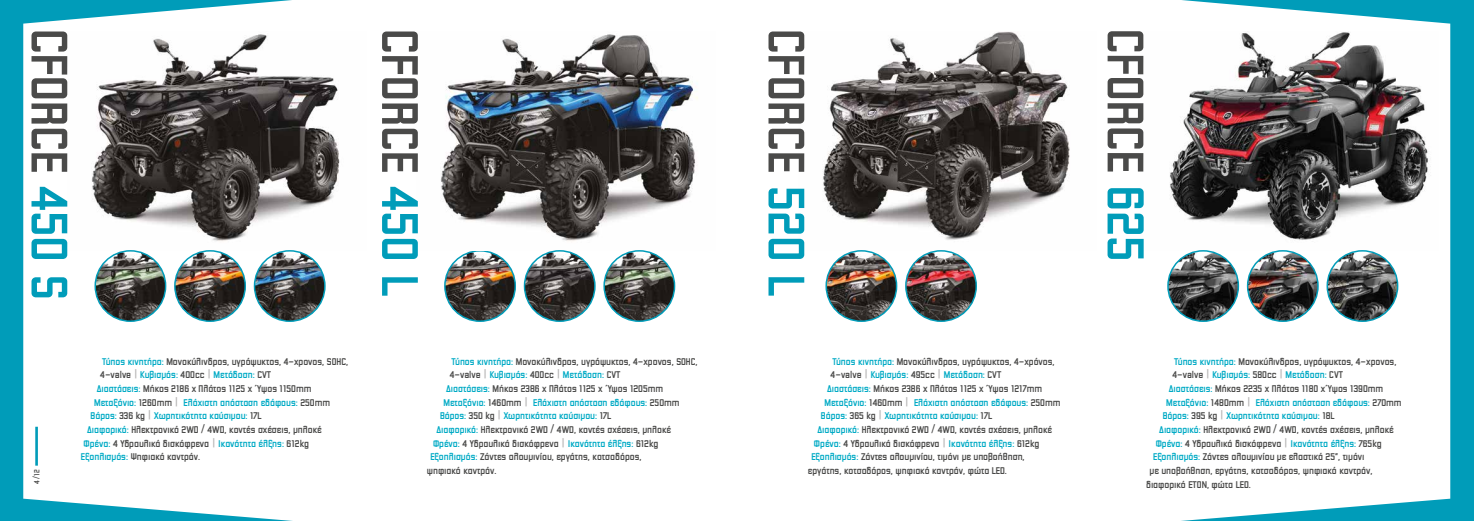
<style>
.page{position:relative;width:1474px;height:521px;background:#fff}
.page>*{position:absolute;margin:0;border:0;box-sizing:border-box;transform-origin:0 0}
.t1{font:700 60.38px "PF Venue";color:#009cb9}
.t2{font:700 11.38px "PF Venue";color:#4a4a49}
.t3{font:700 11.38px "PF Venue";color:#00aac5}
.t4{font:700 8.75px "PF Venue";color:#4a4a49}
.s1{color:#00aac5}
.s2{color:#4a4a49}
.s3{color:#b3b2b2}
</style>
<div class="page">
<img style="left:798px;top:31px;width:272px;height:219px">
<img style="left:1140px;top:34px;width:40px;height:176px">
<img style="left:826px;top:251px;width:70px;height:70px;border-radius:35px">
<div style="left:825px;top:250px;width:72px;height:72px;border:1px solid #009cb9;border-radius:50%"></div>
<img style="left:1167px;top:251px;width:71px;height:70px;border-radius:35px">
<img style="left:905px;top:251px;width:71px;height:70px;border-radius:35px">
<div style="left:905px;top:250px;width:72px;height:72px;border:1px solid #009cb9;border-radius:50%"></div>
<img style="left:445px;top:251px;width:70px;height:70px;border-radius:35px">
<div style="left:444px;top:250px;width:72px;height:72px;border:1px solid #009cb9;border-radius:50%"></div>
<img style="left:293px;top:76px;width:47px;height:137px">
<img style="left:440px;top:34px;width:258px;height:207px">
<img style="left:524px;top:251px;width:71px;height:70px;border-radius:35px">
<div style="left:524px;top:250px;width:71px;height:72px;border:1px solid #009cb9;border-radius:50%"></div>
<img style="left:254px;top:251px;width:71px;height:70px;border-radius:35px">
<img style="left:604px;top:251px;width:70px;height:70px;border-radius:35px">
<div style="left:603px;top:250px;width:72px;height:72px;border:1px solid #009cb9;border-radius:50%"></div>
<svg style="left:1180px;top:0;width:293px;height:521px"></svg>
<svg style="left:0;top:0;width:293px;height:521px"></svg>
<svg style="left:32px;top:187px;width:35px;height:110px"></svg>
<svg style="left:32px;top:32px;width:35px;height:140px"></svg>
<svg style="left:382px;top:187px;width:36px;height:109px"></svg>
<svg style="left:382px;top:32px;width:36px;height:140px"></svg>
<svg style="left:768px;top:188px;width:36px;height:108px"></svg>
<svg style="left:768px;top:32px;width:36px;height:140px"></svg>
<svg style="left:1107px;top:31px;width:36px;height:140px"></svg>
<p class="t4" style="left:33px;top:483px;width:16px;rotate:-90deg">4/12</p>
<p class="t2" style="left:102px;top:356px;width:248px"><span class="s1">Τύπος κινητήρα:</span> Mονοκύλινδρος, υγρόψυκτος, 4-χρονος, SOHC,</p>
<p class="t3" style="left:100px;top:369px;width:172px"><span class="s2">4-valve</span> <span class="s3">|</span> Κυβισμός: <span class="s2">400cc</span> <span class="s3">|</span> Μετάδοση: <span class="s2">CVΤ</span></p>
<p class="t2" style="left:97px;top:383px;width:216px"><span class="s1">Διαστάσεις:</span> Μήκος 2186 x Πλάτος 1125 x Ύψος 1150mm</p>
<p class="t3" style="left:94px;top:397px;width:237px">Μεταξόνιο: <span class="s2">1260mm</span> <span class="s3">|</span> Ελάχιστη απόσταση εδάφους: <span class="s2">250mm</span></p>
<p class="t3" style="left:91px;top:410px;width:172px">Βάρος: <span class="s2">336 kg</span> <span class="s3">|</span> Χωρητικότητα καύσιμου: <span class="s2">17L</span></p>
<p class="t2" style="left:87px;top:424px;width:236px"><span class="s1">Διαφορικό:</span> Ηλεκτρονικό 2WD / 4WD, κοντές σχέσεις, μπλοκέ</p>
<p class="t2" style="left:84px;top:438px;width:227px"><span class="s1">Φρένα:</span> 4 Υδραυλικά δισκόφρενα <span class="s3">|</span> <span class="s1">Ικανότητα έλξης:</span> 612kg</p>
<p class="t2" style="left:81px;top:451px;width:121px"><span class="s1">Εξοπλισμός:</span> Ψηφιακό καντράν.</p>
<p class="t2" style="left:451px;top:356px;width:248px"><span class="s1">Τύπος κινητήρα:</span> Μονοκύλινδρος, υγρόψυκτος, 4-χρονος, SOHC,</p>
<p class="t3" style="left:449px;top:369px;width:172px"><span class="s2">4-valve</span> <span class="s3">|</span> Κυβισμός: <span class="s2">400cc</span> <span class="s3">|</span> Μετάδοση: <span class="s2">CVΤ</span></p>
<p class="t2" style="left:446px;top:383px;width:218px"><span class="s1">Διαστάσεις:</span> Μήκος 2386 x Πλάτος 1125 x Ύψος 1205mm</p>
<p class="t3" style="left:443px;top:397px;width:237px">Μεταξόνιο: <span class="s2">1460mm</span> <span class="s3">|</span> Ελάχιστη απόσταση εδάφους: <span class="s2">250mm</span></p>
<p class="t3" style="left:440px;top:410px;width:173px">Βάρος: <span class="s2">350 kg</span> <span class="s3">|</span> Χωρητικότητα καύσιμου: <span class="s2">17L</span></p>
<p class="t2" style="left:436px;top:424px;width:236px"><span class="s1">Διαφορικό:</span> Ηλεκτρονικό 2WD / 4WD, κοντές σχέσεις, μπλοκέ</p>
<p class="t2" style="left:433px;top:438px;width:227px"><span class="s1">Φρένα:</span> 4 Υδραυλικά δισκόφρενα <span class="s3">|</span> <span class="s1">Ικανότητα έλξης:</span> 612kg</p>
<p class="t2" style="left:430px;top:451px;width:213px"><span class="s1">Εξοπλισμός:</span> Ζάντες αλουμινίου, εργάτης, κοτσαδόρος,</p>
<p class="t2" style="left:427px;top:465px;width:71px">ψηφιακό καντράν.</p>
<p class="t2" style="left:832px;top:356px;width:224px"><span class="s1">Τύπος κινητήρα:</span> Μονοκύλινδρος, υγρόψυκτος, 4-χρόνος,</p>
<p class="t3" style="left:830px;top:369px;width:172px"><span class="s2">4-valve</span> <span class="s3">|</span> Κυβισμός: <span class="s2">495cc</span> <span class="s3">|</span> Μετάδοση: <span class="s2">CVΤ</span></p>
<p class="t2" style="left:827px;top:383px;width:216px"><span class="s1">Διαστάσεις:</span> Μήκος 2386 x Πλάτος 1125 x Ύψος 1217mm</p>
<p class="t3" style="left:824px;top:397px;width:237px">Μεταξόνιο: <span class="s2">1460mm</span> <span class="s3">|</span> Ελάχιστη απόσταση εδάφους: <span class="s2">250mm</span></p>
<p class="t3" style="left:821px;top:410px;width:173px">Βάρος: <span class="s2">365 kg</span> <span class="s3">|</span> Χωρητικότητα καύσιμου: <span class="s2">17L</span></p>
<p class="t2" style="left:817px;top:424px;width:236px"><span class="s1">Διαφορικό:</span> Ηλεκτρονικό 2WD / 4WD, κοντές σχέσεις, μπλοκέ</p>
<p class="t2" style="left:814px;top:438px;width:227px"><span class="s1">Φρένα:</span> 4 Υδραυλικά δισκόφρενα <span class="s3">|</span> <span class="s1">Ικανότητα έλξης:</span> 612kg</p>
<p class="t2" style="left:811px;top:451px;width:215px"><span class="s1">Εξοπλισμός:</span> Ζάντες αλουμινίου, τιμόνι με υποβοήθηση,</p>
<p class="t2" style="left:807px;top:465px;width:201px">εργάτης, κοτσαδόρος, ψηφιακό καντράν, φώτα LED.</p>
<h1 class="t1" style="left:1154px;top:186px;width:77px;rotate:90deg">625</h1>
<p class="t2" style="left:1174px;top:356px;width:224px"><span class="s1">Τύπος κινητήρα:</span> Mονοκύλινδρος, υγρόψυκτος, 4-χρονος,</p>
<p class="t3" style="left:1172px;top:369px;width:172px"><span class="s2">4-valve</span> <span class="s3">|</span> Κυβισμός: <span class="s2">580cc</span> <span class="s3">|</span> Μετάδοση: <span class="s2">CVΤ</span></p>
<p class="t2" style="left:1168px;top:383px;width:216px"><span class="s1">Διαστάσεις:</span> Μήκος 2235 x Πλάτος 1180 x Ύψος 1390mm</p>
<p class="t3" style="left:1166px;top:397px;width:237px">Μεταξόνιο: <span class="s2">1480mm</span> <span class="s3">|</span> Ελάχιστη απόσταση εδάφους: <span class="s2">270mm</span></p>
<p class="t3" style="left:1162px;top:410px;width:173px">Βάρος: <span class="s2">395 kg</span> <span class="s3">|</span> Χωρητικότητα καύσιμου: <span class="s2">18L</span></p>
<p class="t2" style="left:1159px;top:424px;width:236px"><span class="s1">Διαφορικό:</span> Ηλεκτρονικό 2WD / 4WD, κοντές σχέσεις, μπλοκέ</p>
<p class="t2" style="left:1155px;top:438px;width:227px"><span class="s1">Φρένα:</span> 4 Υδραυλικά δισκόφρενα <span class="s3">|</span> <span class="s1">Ικανότητα έλξης:</span> 765kg</p>
<p class="t2" style="left:1153px;top:451px;width:213px"><span class="s1">Εξοπλισμός:</span> Ζάντες αλουμινίου με ελαστικά 25”, τιμόνι</p>
<p class="t2" style="left:1149px;top:465px;width:224px">με υποβοήθηση, εργάτης, κοτσαδόρος, ψηφιακό καντράν,</p>
<p class="t2" style="left:1146px;top:479px;width:106px">διαφορικό ETON, φώτα LED.</p>
</div>
